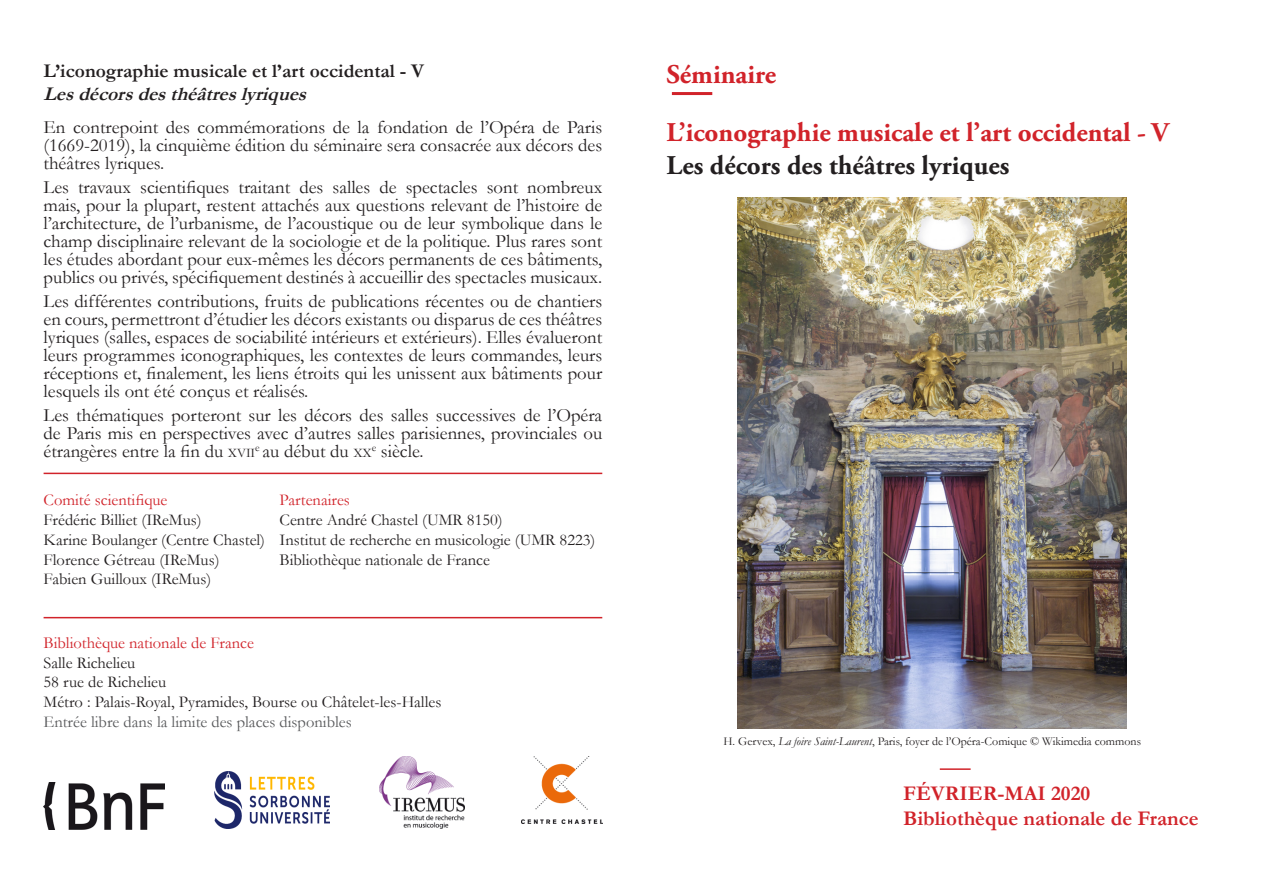
<style>
.page{position:relative;width:1263px;height:893px;background:#fff}
.page>*{position:absolute;margin:0;border:0;box-sizing:border-box;transform-origin:0 0}
.t1{font:700 27px "Adobe Garamond Pro";color:#d1232a}
.t2{font:700 27px "Adobe Garamond Pro";color:#231f20}
.t3{font:700 21px "Garamond";color:#d1232a}
.t4{font:700 19.5px "Garamond";color:#231f20}
.t5{font:italic 700 19.5px "Garamond";color:#231f20}
.t6{font:18.75px/18px "Garamond";color:#231f20;text-align:justify}
.t7{font:16.5px "Garamond";color:#231f20}
.t8{font:16.5px "Garamond";color:#d1232a}
.t9{font:16.5px "Garamond";color:#57585a}
.t10{font:12px "Garamond";color:#231f20}
.s1{font-size:13.2px}
.s2{font-style:italic}
</style>
<div class="page">
<hr style="left:672px;top:92px;width:40px;height:3px;background:#d1232a">
<hr style="left:940px;top:768px;width:31px;height:2px;background:#d1232a">
<hr style="left:44px;top:473px;width:558px;height:1px;background:#d1232a">
<img style="left:522px;top:756px;width:80px;height:68px">
<img style="left:379px;top:756px;width:85px;height:72px">
<img style="left:214px;top:771px;width:116px;height:58px">
<img style="left:44px;top:782px;width:120px;height:47px">
<hr style="left:44px;top:617px;width:558px;height:1px;background:#d1232a">
<img style="left:738px;top:198px;width:389px;height:530px">
<p class="t4" style="left:44px;top:57px;width:382px">L’iconographie musicale et l’art occidental - V</p>
<p class="t5" style="left:44px;top:81px;width:271px">Lesdécorsdesthéâtreslyriques</p>
<p class="t6" style="left:44px;top:118px;width:560px">En contrepoint des commémorations de la fondation de l’Opéra de Paris (1669-2019), la cinquième édition du séminaire sera consacrée aux décors des théâtres lyriques.</p>
<p class="t6" style="left:44px;top:178px;width:560px">Les travaux scientifiques traitant des salles de spectacles sont nombreux mais, pour la plupart, restent attachés aux questions relevant de l’histoire de l’architecture, de l’urbanisme, de l’acoustique ou de leur symbolique dans le champ disciplinaire relevant de la sociologie et de la politique. Plus rares sont les études abordant pour eux-mêmes les décors permanents de ces bâtiments,</p>
<p class="t6" style="left:44px;top:268px;width:560px">publics ou privés, spécifiquement destinés à accueillir des spectacles musicaux.</p>
<p class="t6" style="left:44px;top:292px;width:560px">Les différentes contributions, fruits de publications récentes ou de chantiers en cours, permettront d’étudier les décors existants ou disparus de ces théâtres lyriques (salles, espaces de sociabilité intérieurs et extérieurs). Elles évalueront leurs programmes iconographiques, les contextes de leurs commandes, leurs réceptions et, finalement, les liens étroits qui les unissent aux bâtiments pour lesquels ils ont été conçus et réalisés.</p>
<p class="t6" style="left:44px;top:406px;width:560px">Les thématiques porteront sur les décors des salles successives de l’Opéra de Paris mis en perspectives avec d’autres salles parisiennes, provinciales ou étrangères entre la fin du <span class="s1">XVII</span><sup>e</sup> au début du <span class="s1">XX</span><sup>e</sup> siècle.</p>
<p class="t8" style="left:44px;top:489px;width:125px">Comité scientifique</p>
<p class="t7" style="left:44px;top:509px;width:160px">Frédéric Billiet (IReMus)</p>
<p class="t7" style="left:44px;top:529px;width:223px">Karine Boulanger (Centre Chastel)</p>
<p class="t7" style="left:44px;top:548px;width:177px">Florence Gétreau (IReMus)</p>
<p class="t7" style="left:44px;top:568px;width:169px">Fabien Guilloux (IReMus)</p>
<p class="t8" style="left:280px;top:489px;width:72px">Partenaires</p>
<p class="t7" style="left:280px;top:509px;width:225px">Centre André Chastel (UMR 8150)</p>
<p class="t7" style="left:280px;top:529px;width:317px">Institut de recherche en musicologie (UMR 8223)</p>
<p class="t7" style="left:280px;top:548px;width:212px">Bibliothèque nationale de France</p>
<p class="t8" style="left:44px;top:632px;width:212px">Bibliothèque nationale de France</p>
<p class="t7" style="left:44px;top:651px;width:93px">Salle Richelieu</p>
<p class="t7" style="left:44px;top:671px;width:124px">58 rue de Richelieu</p>
<p class="t7" style="left:44px;top:691px;width:399px">Métro : Palais-Royal, Pyramides, Bourse ou Châtelet-les-Halles</p>
<p class="t9" style="left:44px;top:711px;width:310px">Entrée libre dans la limite des places disponibles</p>
<p class="t1" style="left:666px;top:59px;width:111px">Séminaire</p>
<p class="t1" style="left:666px;top:117px;width:504px">L’iconographie musicale et l’art occidental - V</p>
<p class="t2" style="left:666px;top:149px;width:344px">Les décors des théâtres lyriques</p>
<p class="t10" style="left:723px;top:733px;width:419px">H. Gervex, <span class="s2">La foire Saint-Laurent</span>, Paris, foyer de l’Opéra-Comique © Wikimedia commons</p>
<p class="t3" style="left:903px;top:779px;width:189px">FÉVRIER-MAI 2020</p>
<p class="t3" style="left:903px;top:804px;width:297px">Bibliothèque nationale de France</p>
</div>
